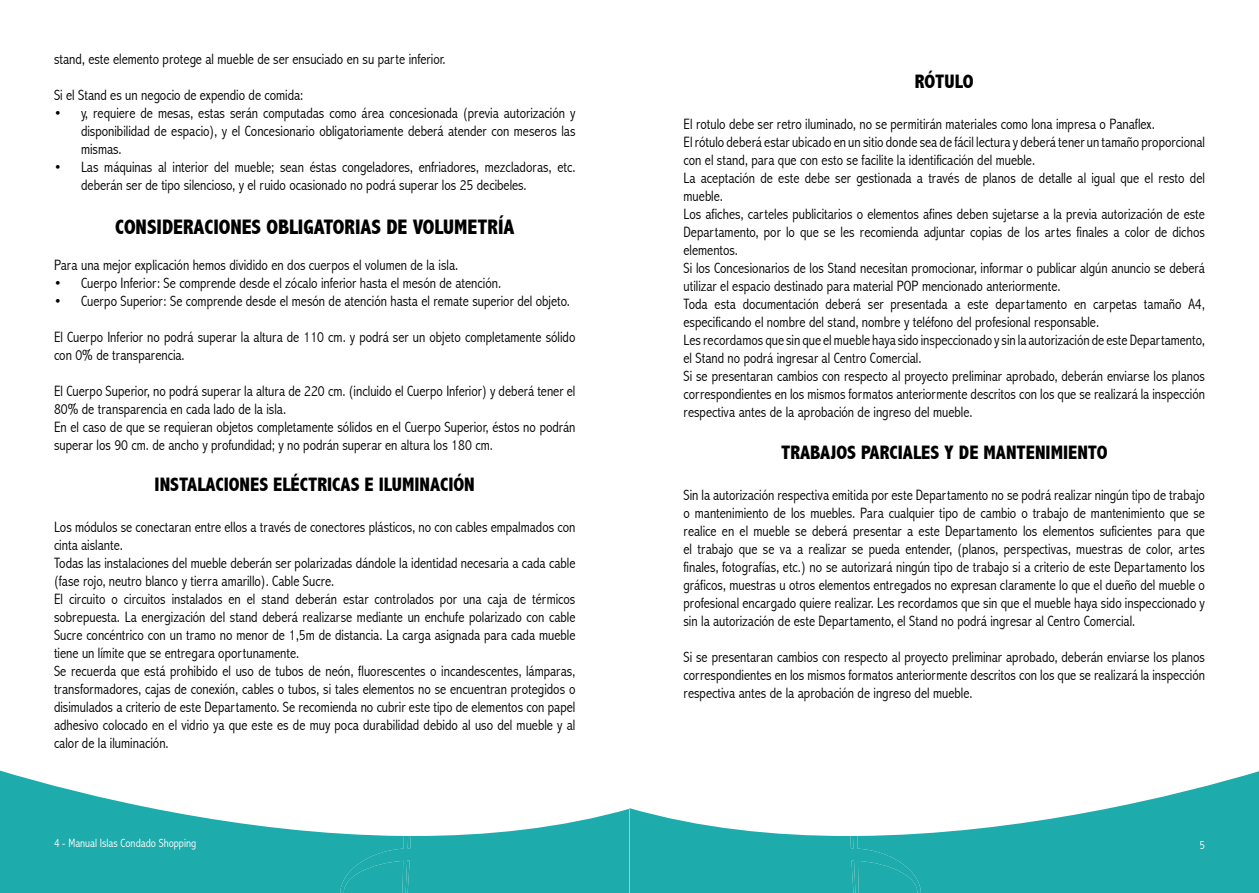
<style>
.page{position:relative;width:1259px;height:893px;background:#fff}
.page>*{position:absolute;margin:0;border:0;box-sizing:border-box;transform-origin:0 0}
.t1{font:800 condensed 21px "Abadi";color:#000}
.t2{font:800 condensed 19.5px "Abadi";color:#000}
.t3{font:300 condensed 15px/18px "Abadi";color:#000}
.t4{font:300 condensed 12px "Abadi";color:#fff}
</style>
<div class="page">
<svg style="left:0;top:771px;width:340px;height:122px;fill:#1eabab"></svg>
<svg style="left:921px;top:771px;width:338px;height:122px;fill:#1eabab"></svg>
<svg style="left:340px;top:808px;width:581px;height:85px"></svg>
<p class="t3" style="left:54px;top:50px;width:393px">stand, este elemento protege al mueble de ser ensuciado en su parte inferior.</p>
<p class="t3" style="left:54px;top:86px;width:251px">Si el Stand es un negocio de expendio de comida:</p>
<p class="t3" style="left:81px;top:104px;width:496px;text-align:justify;text-indent:-27px">• y, requiere de mesas, estas serán computadas como área concesionada (previa autorización y disponibilidad de espacio), y el Concesionario obligatoriamente deberá atender con meseros las mismas.</p>
<p class="t3" style="left:81px;top:158px;width:496px;text-indent:-27px">• Las máquinas al interior del mueble; sean éstas congeladores, enfriadores, mezcladoras, etc. deberán ser de tipo silencioso, y el ruido ocasionado no podrá superar los 25 decibeles.</p>
<h1 class="t1" style="left:115px;top:214px;width:401px">CONSIDERACIONES OBLIGATORIAS DE VOLUMETRÍA</h1>
<p class="t3" style="left:54px;top:256px;width:406px">Para una mejor explicación hemos dividido en dos cuerpos el volumen de la isla.</p>
<p class="t3" style="left:54px;top:274px;width:448px">• Cuerpo Inferior: Se comprende desde el zócalo inferior hasta el mesón de atención.</p>
<p class="t3" style="left:54px;top:292px;width:517px">• Cuerpo Superior: Se comprende desde el mesón de atención hasta el remate superior del objeto.</p>
<p class="t3" style="left:54px;top:328px;width:523px">El Cuerpo Inferior no podrá superar la altura de 110 cm. y podrá ser un objeto completamente sólido con 0% de transparencia.</p>
<p class="t3" style="left:54px;top:382px;width:523px">El Cuerpo Superior, no podrá superar la altura de 220 cm. (incluido el Cuerpo Inferior) y deberá tener el 80% de transparencia en cada lado de la isla.<br>En el caso de que se requieran objetos completamente sólidos en el Cuerpo Superior, éstos no podrán superar los 90 cm. de ancho y profundidad; y no podrán superar en altura los 180 cm.</p>
<h2 class="t2" style="left:155px;top:473px;width:322px">INSTALACIONES ELÉCTRICAS E ILUMINACIÓN</h2>
<p class="t3" style="left:54px;top:518px;width:523px">Los módulos se conectaran entre ellos a través de conectores plásticos, no con cables empalmados con cinta aislante.<br>Todas las instalaciones del mueble deberán ser polarizadas dándole la identidad necesaria a cada cable (fase rojo, neutro blanco y tierra amarillo). Cable Sucre.<br>El circuito o circuitos instalados en el stand deberán estar controlados por una caja de térmicos sobrepuesta. La energización del stand deberá realizarse mediante un enchufe polarizado con cable Sucre concéntrico con un tramo no menor de 1,5m de distancia. La carga asignada para cada mueble tiene un límite que se entregara oportunamente.<br>Se recuerda que está prohibido el uso de tubos de neón, fluorescentes o incandescentes, lámparas, transformadores, cajas de conexión, cables o tubos, si tales elementos no se encuentran protegidos o disimulados a criterio de este Departamento. Se recomienda no cubrir este tipo de elementos con papel adhesivo colocado en el vidrio ya que este es de muy poca durabilidad debido al uso del mueble y al calor de la iluminación.</p>
<h2 class="t2" style="left:914px;top:70px;width:60px">RÓTULO</h2>
<p class="t3" style="left:683px;top:115px;width:523px">El rotulo debe ser retro iluminado, no se permitirán materiales como lona impresa o Panaflex.<br>El rótulo deberá estar ubicado en un sitio donde sea de fácil lectura y deberá tener un tamaño proporcional con el stand, para que con esto se facilite la identificación del mueble.<br>La aceptación de este debe ser gestionada a través de planos de detalle al igual que el resto del mueble.<br>Los afiches, carteles publicitarios o elementos afines deben sujetarse a la previa autorización de este Departamento, por lo que se les recomienda adjuntar copias de los artes finales a color de dichos elementos.<br>Si los Concesionarios de los Stand necesitan promocionar, informar o publicar algún anuncio se deberá utilizar el espacio destinado para material POP mencionado anteriormente.<br>Toda esta documentación deberá ser presentada a este departamento en carpetas tamaño A4, especificando el nombre del stand, nombre y teléfono del profesional responsable.<br>Les recordamos que sin que el mueble haya sido inspeccionado y sin la autorización de este Departamento, el Stand no podrá ingresar al Centro Comercial.<br>Si se presentaran cambios con respecto al proyecto preliminar aprobado, deberán enviarse los planos correspondientes en los mismos formatos anteriormente descritos con los que se realizará la inspección respectiva antes de la aprobación de ingreso del mueble.</p>
<h2 class="t2" style="left:781px;top:441px;width:328px">TRABAJOS PARCIALES Y DE MANTENIMIENTO</h2>
<p class="t3" style="left:683px;top:486px;width:523px;text-align:justify">Sin la autorización respectiva emitida por este Departamento no se podrá realizar ningún tipo de trabajo o mantenimiento de los muebles. Para cualquier tipo de cambio o trabajo de mantenimiento que se realice en el mueble se deberá presentar a este Departamento los elementos suficientes para que el trabajo que se va a realizar se pueda entender, (planos, perspectivas, muestras de color, artes finales, fotografías, etc.) no se autorizará ningún tipo de trabajo si a criterio de este Departamento los gráficos, muestras u otros elementos entregados no expresan claramente lo que el dueño del mueble o profesional encargado quiere realizar. Les recordamos que sin que el mueble haya sido inspeccionado y sin la autorización de este Departamento, el Stand no podrá ingresar al Centro Comercial.</p>
<p class="t3" style="left:683px;top:648px;width:523px;text-align:justify">Si se presentaran cambios con respecto al proyecto preliminar aprobado, deberán enviarse los planos correspondientes en los mismos formatos anteriormente descritos con los que se realizará la inspección respectiva antes de la aprobación de ingreso del mueble.</p>
<p class="t4" style="left:54px;top:836px;width:144px">4 - Manual Islas Condado Shopping</p>
<p class="t4" style="left:1199px;top:838px;width:7px">5</p>
</div>
